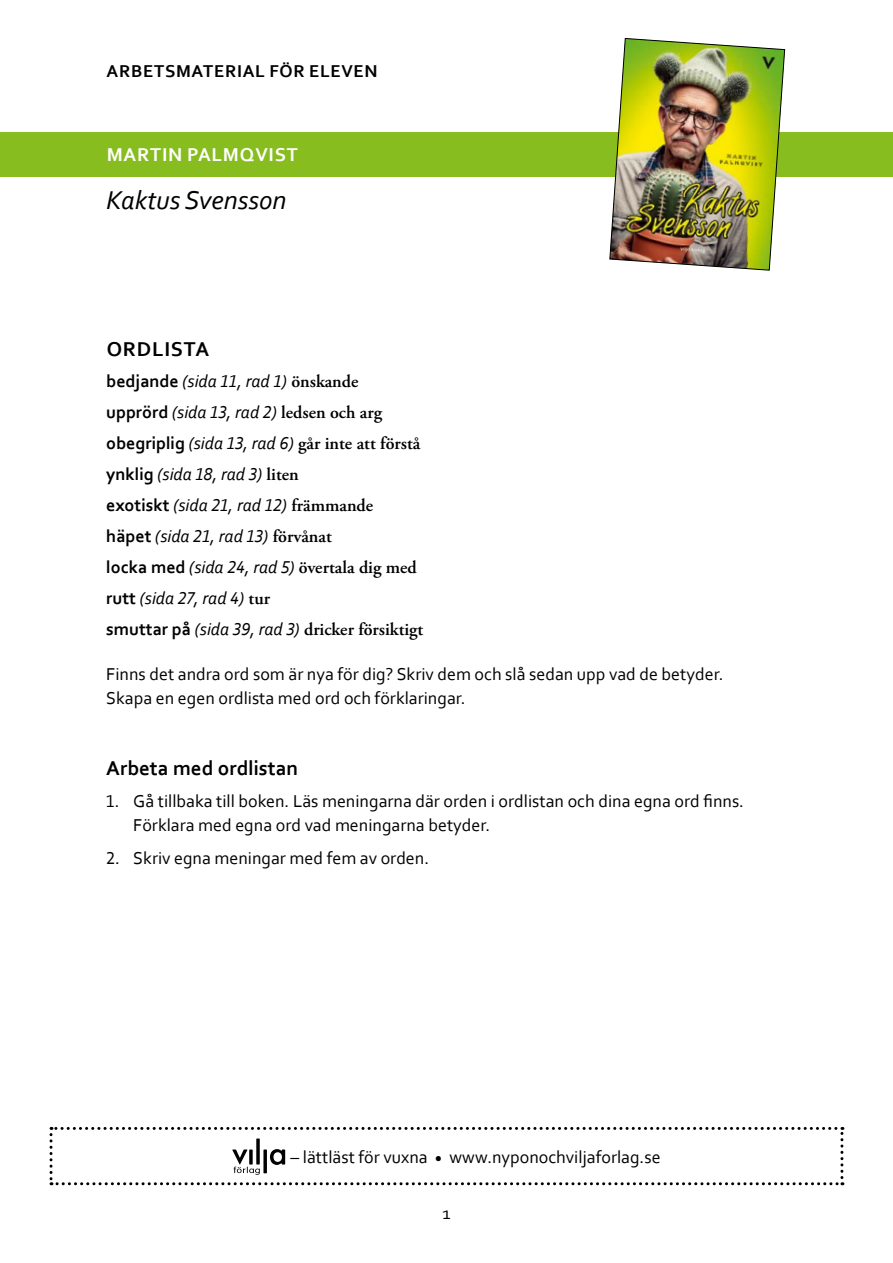
<style>
.page{position:relative;width:893px;height:1263px;background:#fff}
.page>*{position:absolute;margin:0;border:0;box-sizing:border-box;transform-origin:0 0}
.t1{font:italic 27px "Corbel";color:#000}
.t2{font:700 21px "Corbel";color:#000}
.t3{font:700 21px "Corbel";letter-spacing:.04em;color:#000}
.t4{font:700 19.5px "Corbel";letter-spacing:.04em;color:#fff}
.t5{font:18px/24px "Corbel";color:#000}
.t6{font:italic 18px/31px "Corbel";color:#000}
.t7{font:600 18px "Adobe Garamond Pro";color:#000}
.t8{font:700 18px "Corbel";letter-spacing:.04em;color:#000}
.s1{font-weight:700;font-style:normal}
.s2{font-family:"Adobe Garamond Pro";font-weight:600;font-style:normal}
.s3{font-family:"Corbel";font-weight:700}
.s4{font-family:"Corbel";font-weight:400;font-style:italic}
</style>
<div class="page">
<div style="left:0;top:132px;width:893px;height:44px;background:#87bd1f"></div>
<img style="left:609px;top:38px;width:176px;height:233px">
<svg style="left:50px;top:1127px;width:793px;height:58px"></svg>
<p class="t8" style="left:107px;top:60px;width:272px">ARBETSMATERIAL FÖR ELEVEN</p>
<p class="t4" style="left:107px;top:143px;width:193px">MARTIN PALMQVIST</p>
<h1 class="t1" style="left:106px;top:184px;width:182px">Kaktus Svensson</h1>
<p class="t3" style="left:107px;top:336px;width:104px">ORDLISTA</p>
<p class="t6" style="left:106px;top:365px;width:277px"><span class="s1">bedjande</span> (sida 11, rad 1) <span class="s2">önskande </span><span class="s1">upprörd</span> (sida 13, rad 2) <span class="s2">ledsen och arg</span></p>
<p class="t7" style="left:106px;top:433px;width:316px"><span class="s3">obegriplig</span> <span class="s4">(sida 13, rad 6)</span> går inte att förstå</p>
<p class="t6" style="left:106px;top:458px;width:268px"><span class="s1">ynklig</span> (sida 18, rad 3) <span class="s2">liten<br></span><span class="s1">exotiskt</span> (sida 21, rad 12) <span class="s2">främmande </span><span class="s1">häpet</span> (sida 21, rad 13) <span class="s2">förvånat</span></p>
<p class="t7" style="left:106px;top:557px;width:312px"><span class="s3">locka med</span> <span class="s4">(sida 24, rad 5)</span> övertala dig med</p>
<p class="t6" style="left:106px;top:582px;width:165px"><span class="s1">rutt</span> (sida 27, rad 4) <span class="s2">tur</span></p>
<p class="t7" style="left:106px;top:619px;width:319px"><span class="s3">smuttar på</span> <span class="s4">(sida 39, rad 3)</span> dricker försiktigt</p>
<p class="t5" style="left:106px;top:662px;width:619px">Finns det andra ord som är nya för dig? Skriv dem och slå sedan upp vad de betyder.<br>Skapa en egen ordlista med ord och förklaringar.</p>
<p class="t2" style="left:106px;top:755px;width:193px">Arbeta med ordlistan</p>
<p class="t5" style="left:133px;top:789px;width:612px;text-indent:-27px">1. Gå tillbaka till boken. Läs meningarna där orden i ordlistan och dina egna ord finns.<br>Förklara med egna ord vad meningarna betyder.</p>
<p class="t5" style="left:106px;top:845px;width:324px">2. Skriv egna meningar med fem av orden.</p>
<p class="t5" style="left:291px;top:1144px;width:372px">– lättläst för vuxna <sub>•</sub> www.nyponochviljaforlag.se</p>
<p class="t5" style="left:442px;top:1200px;width:10px">1</p>
</div>
